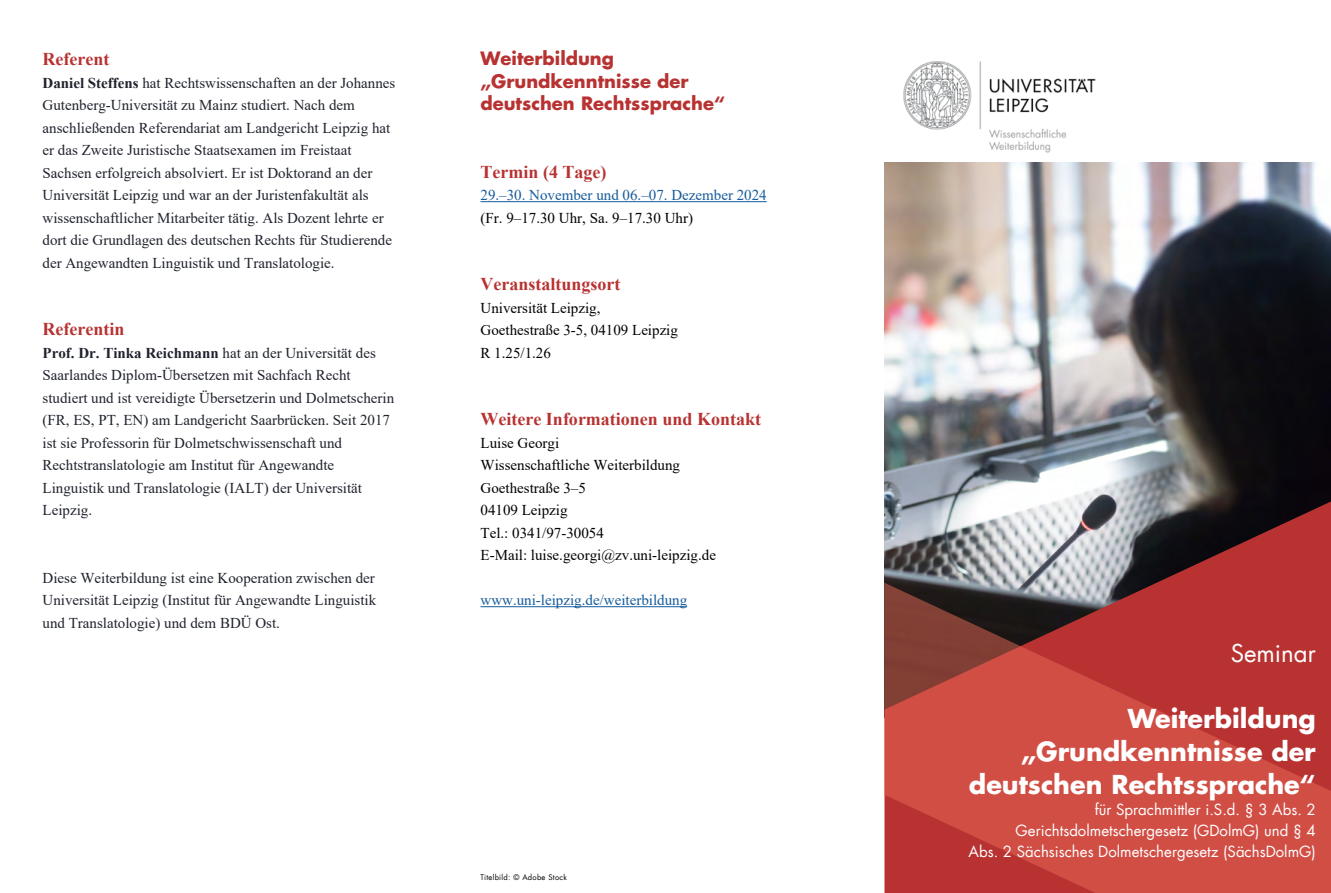
<style>
.page{position:relative;width:1331px;height:893px;background:#fff}
.page>*{position:absolute;margin:0;border:0;box-sizing:border-box;transform-origin:0 0}
.t1{font:700 25.5px/33px "Futura";color:#fff;text-align:right}
.t2{font:24px "Futura";color:#fff}
.t3{font:700 18px "Times New Roman";color:#b83232}
.t4{font:700 18px/22.5px "Futura";color:#b83232}
.t5{font:15px/22.5px "Times New Roman";color:#1f232d}
.t6{font:15px/22.5px "Times New Roman";color:#000}
.t7{font:15px/21px "Futura";color:#fff;text-align:right}
.t8{font:15px "Times New Roman";color:#165b9a}
.t9{font:7.5px "Futura";letter-spacing:.04em;color:#000}
.s1{font-weight:700}
</style>
<div class="page">
<hr style="left:480px;top:201px;width:287px;height:1px;background:#165b9a">
<hr style="left:480px;top:606px;width:207px;height:1px;background:#165b9a">
<img style="left:884px;top:162px;width:447px;height:339px">
<svg style="left:884px;top:501px;width:447px;height:82px;background:#8b7377"></svg>
<svg style="left:884px;top:583px;width:447px;height:310px;background:#ba423d"></svg>
<img style="left:903px;top:61px;width:193px;height:92px">
<p class="t3" style="left:43px;top:46px;width:68px">Referent</p>
<p class="t5" style="left:43px;top:71px;width:354px"><span class="s1">Daniel Steffens</span> hat Rechtswissenschaften an der Johannes Gutenberg-Universität zu Mainz studiert. Nach dem anschließenden Referendariat am Landgericht Leipzig hat er das Zweite Juristische Staatsexamen im Freistaat Sachsen erfolgreich absolviert. Er ist Doktorand an der Universität Leipzig und war an der Juristenfakultät als wissenschaftlicher Mitarbeiter tätig. Als Dozent lehrte er dort die Grundlagen des deutschen Rechts für Studierende der Angewandten Linguistik und Translatologie.</p>
<p class="t3" style="left:43px;top:316px;width:83px">Referentin</p>
<p class="t5" style="left:43px;top:341px;width:353px"><span class="s1">Prof. Dr. Tinka Reichmann</span> hat an der Universität des Saarlandes Diplom-Übersetzen mit Sachfach Recht studiert und ist vereidigte Übersetzerin und Dolmetscherin (FR, ES, PT, EN) am Landgericht Saarbrücken. Seit 2017 ist sie Professorin für Dolmetschwissenschaft und Rechtstranslatologie am Institut für Angewandte Linguistik und Translatologie (IALT) der Universität Leipzig.</p>
<p class="t5" style="left:43px;top:566px;width:335px;text-align:justify">Diese Weiterbildung ist eine Kooperation zwischen der Universität Leipzig (Institut für Angewandte Linguistik und Translatologie) und dem BDÜ Ost.</p>
<p class="t4" style="left:480px;top:47px;width:246px">Weiterbildung „Grundkenntnisse der deutschen Rechtssprache“</p>
<p class="t3" style="left:480px;top:159px;width:127px">Termin (4 Tage)</p>
<p class="t8" style="left:480px;top:184px;width:288px">29.–30. November und 06.–07. Dezember 2024</p>
<p class="t6" style="left:480px;top:206px;width:214px">(Fr. 9–17.30 Uhr, Sa. 9–17.30 Uhr)</p>
<p class="t3" style="left:480px;top:271px;width:141px">Veranstaltungsort</p>
<p class="t6" style="left:480px;top:296px;width:199px">Universität Leipzig,<br>Goethestraße 3-5, 04109 Leipzig<br>R 1.25/1.26</p>
<p class="t3" style="left:480px;top:406px;width:282px">Weitere Informationen und Kontakt</p>
<p class="t6" style="left:480px;top:431px;width:237px">Luise Georgi<br>Wissenschaftliche Weiterbildung<br>Goethestraße 3–5<br>04109 Leipzig<br>Tel.: 0341/97-30054<br>E-Mail: luise.georgi@zv.uni-leipzig.de</p>
<p class="t8" style="left:480px;top:589px;width:208px">www.uni-leipzig.de/weiterbildung</p>
<p class="t9" style="left:480px;top:873px;width:88px">Titelbild: © Adobe Stock</p>
<h2 class="t2" style="left:1231px;top:638px;width:87px">Seminar</h2>
<h1 class="t1" style="left:969px;top:702px;width:348px">Weiterbildung „Grundkenntnisse der deutschen Rechtssprache“</h1>
<p class="t7" style="left:968px;top:800px;width:349px">für Sprachmittler i.S.d. § 3 Abs. 2<br>Gerichtsdolmetschergesetz (GDolmG) und § 4<br>Abs. 2 Sächsisches Dolmetschergesetz (SächsDolmG)</p>
</div>
